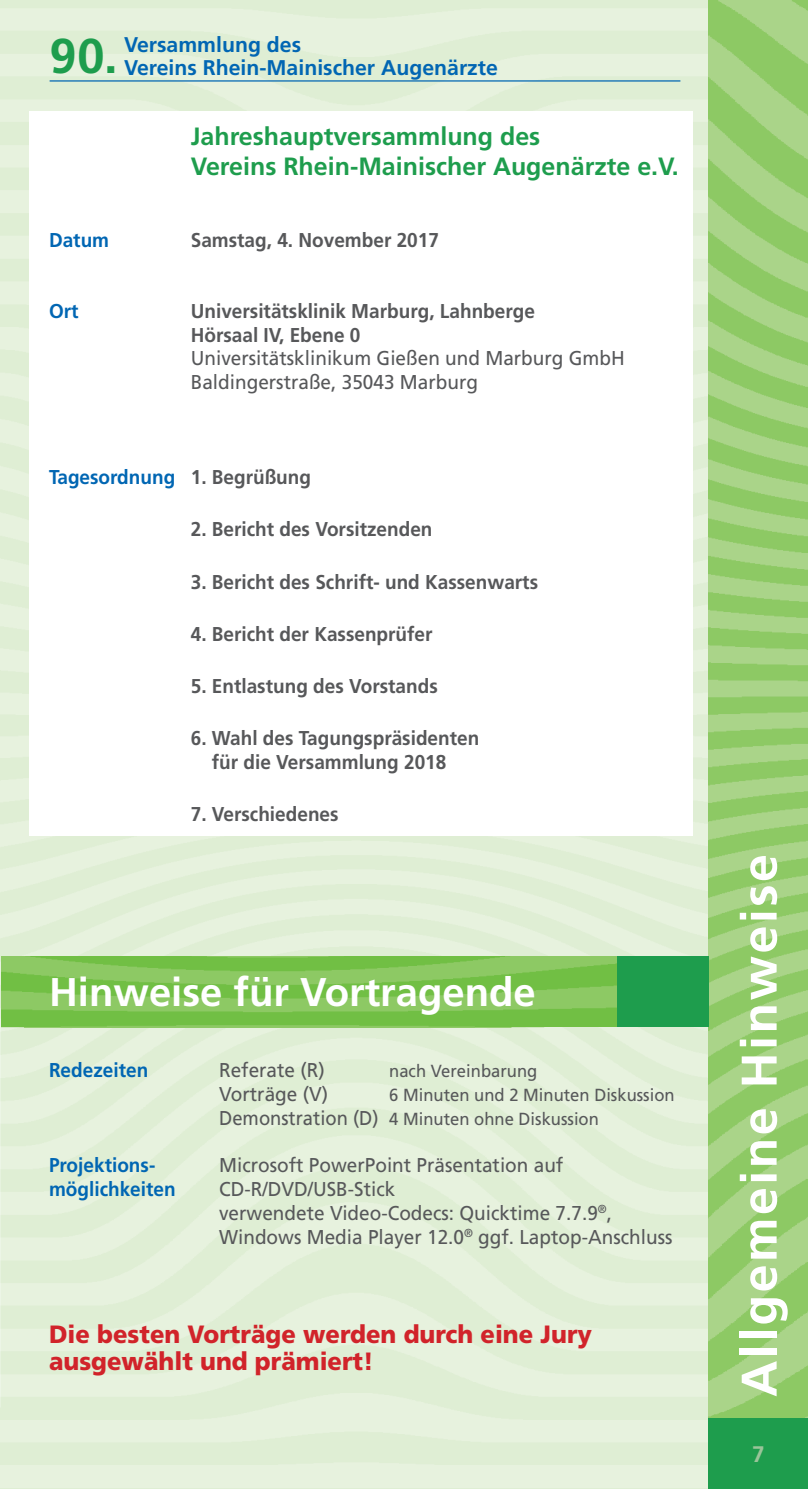
<style>
.page{position:relative;width:808px;height:1489px;background:#fff}
.page>*{position:absolute;margin:0;border:0;box-sizing:border-box;transform-origin:0 0}
.t1{font:700 50px "Frutiger";letter-spacing:.05em;color:#fff}
.t2{font:700 48.75px "Frutiger";color:#1e9d4d}
.t3{font:700 40px "Frutiger";color:#fff}
.t4{font:700 25px/30px "Frutiger";color:#1e9d4d}
.t5{font:900 25px/27.5px "Frutiger";color:#d1232a;scale:.95 1}
.t6{font:700 22.5px "Frutiger";color:#9ac499}
.t7{font:700 21.25px "Frutiger";color:#0166b3}
.t8{font:700 20px/23.8px "Frutiger";color:#57585a;scale:.95 1}
.t9{font:20px/23.8px "Frutiger";color:#57585a;scale:.95 1}
.t10{font:700 20px "Frutiger";color:#0166b3;scale:.95 1}
.t11{font:17.5px/23.8px "Frutiger";color:#57585a;scale:.95 1}
.s1{color:#57585a}
.s2{font-size:20px}
</style>
<div class="page">
<div style="left:1px;top:0;width:708px;height:1488px;background:#e4f0db"></div>
<img style="left:709px;top:0;width:99px;height:1417px">
<div style="left:709px;top:1417px;width:99px;height:71px;background:#1e9d4d"></div>
<hr style="left:50px;top:80px;width:630px;height:2px;background:#0166b3">
<div style="left:609px;top:956px;width:100px;height:70px;background:#1e9d4d"></div>
<img style="left:1px;top:956px;width:616px;height:70px">
<img style="left:0;top:0;width:1px;height:1488px">
<div style="left:29px;top:111px;width:664px;height:724px;background:#fff"></div>
<h2 class="t2" style="left:50px;top:27px;width:70px">90.</h2>
<p class="t7" style="left:124px;top:32px;width:179px">Versammlung des</p>
<p class="t7" style="left:124px;top:55px;width:375px">Vereins Rhein-Mainischer Augenärzte</p>
<p class="t4" style="left:191px;top:121px;width:489px">Jahreshauptversammlung des<br>Vereins Rhein-Mainischer Augenärzte e.V.</p>
<p class="t10" style="left:49px;top:228px;width:65px">Datum</p>
<p class="t8" style="left:191px;top:227px;width:263px">Samstag, 4. November 2017</p>
<p class="t10" style="left:49px;top:299px;width:33px">Ort</p>
<p class="t8" style="left:191px;top:299px;width:364px">Universitätsklinik Marburg, Lahnberge<br>Hörsaal IV, Ebene 0</p>
<p class="t9" style="left:191px;top:346px;width:458px">Universitätsklinikum Gießen und Marburg GmbH<br>Baldingerstraße, 35043 Marburg</p>
<p class="t10" style="left:49px;top:465px;width:277px">Tagesordnung <span class="s1">1. Begrüßung</span></p>
<p class="t8" style="left:191px;top:517px;width:256px">2. Bericht des Vorsitzenden</p>
<p class="t8" style="left:191px;top:569px;width:367px">3. Bericht des Schrift- und Kassenwarts</p>
<p class="t8" style="left:191px;top:621px;width:256px">4. Bericht der Kassenprüfer</p>
<p class="t8" style="left:191px;top:673px;width:262px">5. Entlastung des Vorstands</p>
<p class="t8" style="left:191px;top:725px;width:305px;text-align:center">6. Wahl des Tagungspräsidenten für die Versammlung 2018</p>
<p class="t8" style="left:191px;top:801px;width:157px">7. Verschiedenes</p>
<h3 class="t3" style="left:49px;top:968px;width:488px">Hinweise für Vortragende</h3>
<p class="t10" style="left:49px;top:1058px;width:106px">Redezeiten</p>
<p class="t9" style="left:219px;top:1058px;width:113px">Referate (R)</p>
<p class="t11" style="left:389px;top:1059px;width:157px">nach Vereinbarung</p>
<p class="t9" style="left:219px;top:1082px;width:116px">Vorträge (V)</p>
<p class="t11" style="left:219px;top:1082px;width:481px;text-indent:170px">6 Minuten und 2 Minuten Diskussion<br><span class="s2">Demonstration (D)</span> 4 Minuten ohne Diskussion</p>
<p class="t10" style="left:49px;top:1153px;width:113px">Projektions-</p>
<p class="t9" style="left:219px;top:1153px;width:364px">Microsoft PowerPoint Präsentation auf</p>
<p class="t10" style="left:49px;top:1177px;width:135px">möglichkeiten</p>
<p class="t9" style="left:219px;top:1177px;width:479px">CD-R/DVD/USB-Stick<br>verwendete Video-Codecs: Quicktime 7.7.9<sup>®</sup>,<br>Windows Media Player 12.0<sup>®</sup> ggf. Laptop-Anschluss</p>
<p class="t5" style="left:49px;top:1319px;width:573px">Die besten Vorträge werden durch eine Jury ausgewählt und prämiert!</p>
<h1 class="t1" style="left:730px;top:1396px;width:544px;rotate:-90deg">Allgemeine Hinweise</h1>
<p class="t6" style="left:752px;top:1440px;width:14px">7</p>
</div>
